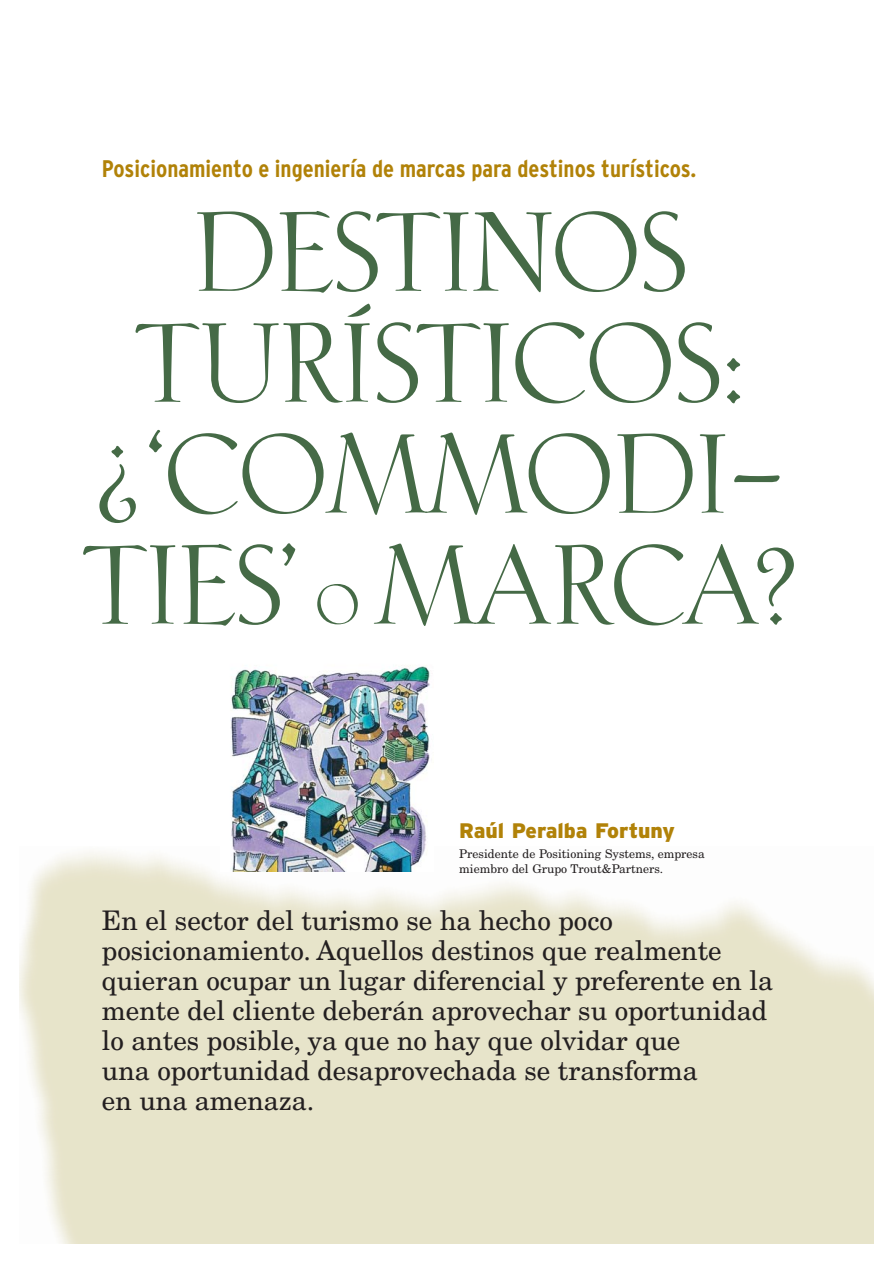
<style>
.page{position:relative;width:893px;height:1263px;background:#fff}
.page>*{position:absolute;margin:0;border:0;box-sizing:border-box;transform-origin:0 0}
.t1{font:105px/111px "Phaistos";color:#456a46;text-align:center}
.t2{font:27px/30px "New Century Schlbk";color:#231f20}
.t3{font:700 condensed 24px "Interstate";color:#b18208}
.t4{font:900 21px "Interstate";color:#b18208}
.t5{font:12px/14.2px "New Century Schlbk";color:#231f20}
.s1{font-size:52.5px}
</style>
<div class="page">
<img style="left:230px;top:666px;width:200px;height:206px">
<p class="t3" style="left:102px;top:159px;width:596px">Posicionamiento e ingeniería de marcas para destinos turísticos.</p>
<h1 class="t1" style="left:82px;top:210px;width:718px">DESTINOS<br>TURÍSTICOS: ¿‘COMMODI-<br>TIES’ <span class="s1">O</span> MARCA?</h1>
<p class="t4" style="left:459px;top:822px;width:217px">Raúl Peralba Fortuny</p>
<p class="t5" style="left:459px;top:848px;width:247px">Presidente de Positioning Systems, empresa miembro del Grupo Trout&amp;Partners.</p>
<p class="t2" style="left:102px;top:908px;width:672px">En el sector del turismo se ha hecho poco posicionamiento. Aquellos destinos que realmente quieran ocupar un lugar diferencial y preferente en la mente del cliente deberán aprovechar su oportunidad lo antes posible, ya que no hay que olvidar que<br>una oportunidad desaprovechada se transforma<br>en una amenaza.</p>
</div>
